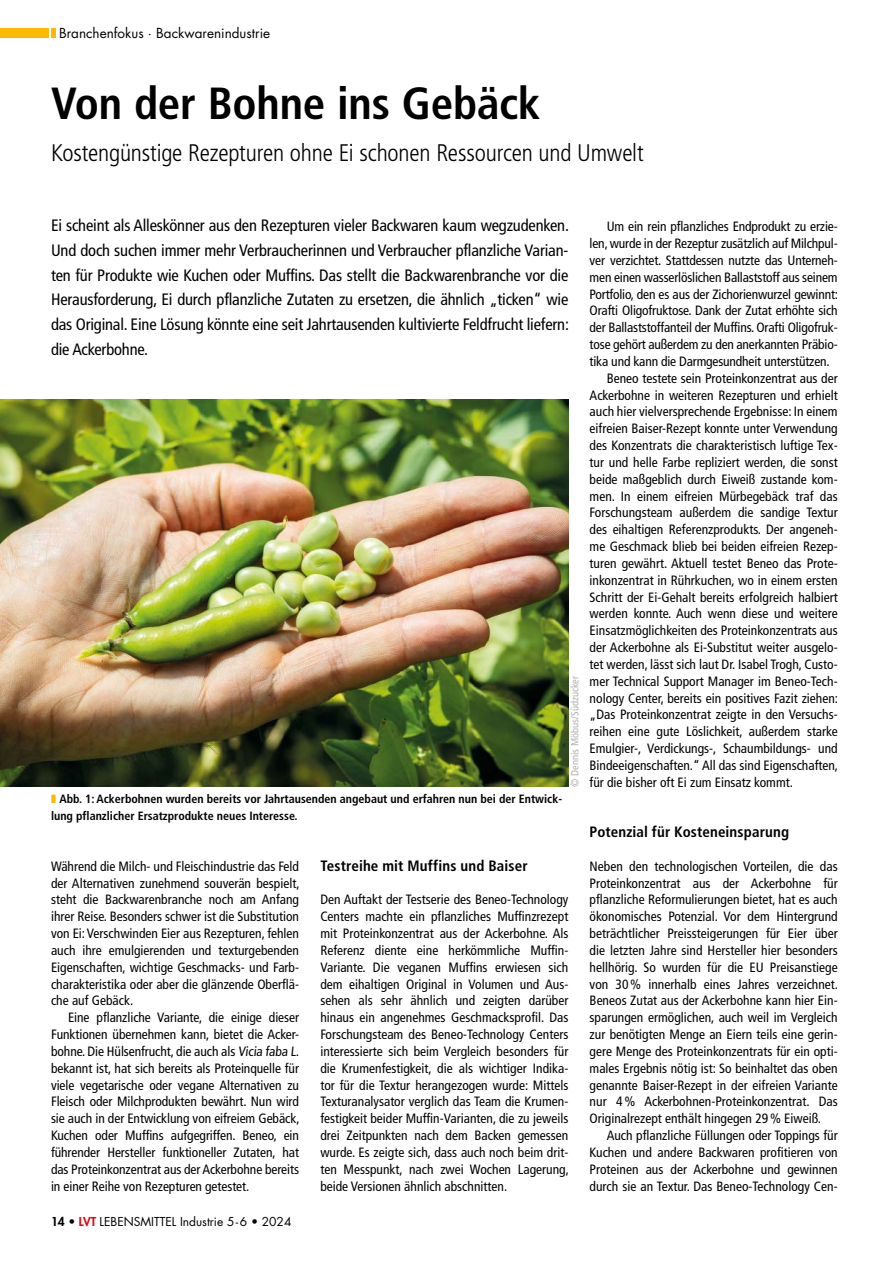
<style>
.page{position:relative;width:893px;height:1263px;background:#fff}
.page>*{position:absolute;margin:0;border:0;box-sizing:border-box;transform-origin:0 0}
.t1{font:700 condensed 45px "Frutiger LT Std";letter-spacing:-.005em;color:#000}
.t2{font:300 condensed 24px "Frutiger LT Std";letter-spacing:-.01em;color:#000}
.t3{font:condensed 16.5px/24.8px "Frutiger LT Std";letter-spacing:-.01em;color:#000;text-align:justify}
.t4{font:700 condensed 15px "Frutiger LT Std";letter-spacing:.01em;color:#000}
.t5{font:condensed 13.5px/16.8px "Frutiger LT Std";color:#000;text-align:justify}
.t6{font:13.5px "Futura Std";color:#000}
.t7{font:700 condensed 12px/16.8px "Frutiger LT Std";color:#000}
.t8{font:12px "Futura Std";color:#000}
.t9{font:condensed 10.5px "Frutiger LT Std";color:#b3b2b2}
.s1{color:#fbba00}
.s2{font-weight:800}
.s3{font-weight:800;color:#e30613}
</style>
<div class="page">
<img style="left:0;top:399px;width:568px;height:388px">
<hr style="left:51px;top:28px;width:4px;height:10px;background:#fbba00">
<div style="left:0;top:28px;width:48px;height:10px;background:#fbba00"></div>
<p class="t6" style="left:59px;top:24px;width:213px">Branchenfokus ∙ Backwarenindustrie</p>
<h1 class="t1" style="left:51px;top:76px;width:491px">Von der Bohne ins Gebäck</h1>
<h2 class="t2" style="left:51px;top:139px;width:594px">Kostengünstige Rezepturen ohne Ei schonen Ressourcen und Umwelt</h2>
<p class="t3" style="left:51px;top:213px;width:519px">Ei scheint als Alleskönner aus den Rezepturen vieler Backwaren kaum wegzudenken.<br>Und doch suchen immer mehr Verbraucherinnen und Verbraucher pflanzliche Varian&shy;ten für Produkte wie Kuchen oder Muffins. Das stellt die Backwarenbranche vor die Herausforderung, Ei durch pflanzliche Zutaten zu ersetzen, die ähnlich „ticken“ wie das Original. Eine Lösung könnte eine seit Jahrtausenden kultivierte Feldfrucht liefern: die Ackerbohne.</p>
<p class="t7" style="left:51px;top:791px;width:513px"><span class="s1">❚</span> Abb. 1: Ackerbohnen wurden bereits vor Jahrtausenden angebaut und erfahren nun bei der Entwick&shy;lung pflanzlicher Ersatzprodukte neues Interesse.</p>
<p class="t9" style="left:569px;top:786px;width:112px;rotate:-90deg">© Dennis Möbus/Südzucker</p>
<p class="t5" style="left:51px;top:858px;width:250px">Während die Milch- und Fleischindustrie das Feld der Alternativen zunehmend souverän bespielt, steht die Backwarenbranche noch am Anfang ihrer Reise. Besonders schwer ist die Substitution von Ei: Verschwinden Eier aus Rezepturen, fehlen auch ihre emulgierenden und texturgebenden Eigenschaften, wichtige Geschmacks- und Farb&shy;charakteristika oder aber die glänzende Oberflä&shy;che auf Gebäck.</p>
<p class="t5" style="left:51px;top:1009px;width:251px;text-align:left;text-indent:17px">Eine pflanzliche Variante, die einige dieser Funktionen übernehmen kann, bietet die Acker&shy;bohne. Die Hülsenfrucht, die auch als Vicia faba L. bekannt ist, hat sich bereits als Proteinquelle für viele vegetarische oder vegane Alternativen zu Fleisch oder Milchprodukten bewährt. Nun wird sie auch in der Entwicklung von eifreiem Gebäck, Kuchen oder Muffins aufgegriffen. Beneo, ein führender Hersteller funktioneller Zutaten, hat das Proteinkonzentrat aus der Ackerbohne bereits in einer Reihe von Rezepturen getestet.</p>
<p class="t8" style="left:51px;top:1214px;width:242px"><span class="s2">14 •</span> <span class="s3">LVT</span> LEBENSMITTEL Industrie 5-6 • 2024</p>
<p class="t4" style="left:320px;top:857px;width:209px">Testreihe mit Muffins und Baiser</p>
<p class="t5" style="left:320px;top:891px;width:250px">Den Auftakt der Testserie des Beneo-Technology Centers machte ein pflanzliches Muffinzrezept mit Proteinkonzentrat aus der Ackerbohne. Als Referenz diente eine herkömmliche Muffin-Variante. Die veganen Muffins erwiesen sich dem eihaltigen Original in Volumen und Aus&shy;sehen als sehr ähnlich und zeigten darüber hinaus ein angenehmes Geschmacksprofil. Das Forschungsteam des Beneo-Technology Centers interessierte sich beim Vergleich besonders für die Krumenfestigkeit, die als wichtiger Indika&shy;tor für die Textur herangezogen wurde: Mittels Texturanalysator verglich das Team die Krumen&shy;festigkeit beider Muffin-Varianten, die zu jeweils drei Zeitpunkten nach dem Backen gemessen wurde. Es zeigte sich, dass auch noch beim drit&shy;ten Messpunkt, nach zwei Wochen Lagerung, beide Versionen ähnlich abschnitten.</p>
<p class="t5" style="left:607px;top:218px;width:233px">Um ein rein pflanzliches Endprodukt zu erzie-</p>
<p class="t5" style="left:590px;top:235px;width:250px">len, wurde in der Rezeptur zusätzlich auf Milchpul-</p>
<p class="t5" style="left:590px;top:252px;width:250px">ver verzichtet. Stattdessen nutzte das Unterneh-</p>
<p class="t5" style="left:590px;top:269px;width:250px">men einen wasserlöslichen Ballaststoff aus seinem</p>
<p class="t5" style="left:590px;top:286px;width:250px">Portfolio, den es aus der Zichorienwurzel gewinnt:</p>
<p class="t5" style="left:590px;top:302px;width:250px">Orafti Oligofruktose. Dank der Zutat erhöhte sich</p>
<p class="t5" style="left:590px;top:319px;width:250px">der Ballaststoffanteil der Muffins. Orafti Oligofruk-</p>
<p class="t5" style="left:590px;top:336px;width:250px">tose gehört außerdem zu den anerkannten Präbio-</p>
<p class="t5" style="left:590px;top:353px;width:242px">tika und kann die Darmgesundheit unterstützen.</p>
<p class="t5" style="left:607px;top:370px;width:233px">Beneo testete sein Proteinkonzentrat aus der</p>
<p class="t5" style="left:590px;top:387px;width:250px">Ackerbohne in weiteren Rezepturen und erhielt</p>
<p class="t5" style="left:590px;top:403px;width:250px">auch hier vielversprechende Ergebnisse: In einem</p>
<p class="t5" style="left:590px;top:420px;width:250px">eifreien Baiser-Rezept konnte unter Verwendung</p>
<p class="t5" style="left:590px;top:437px;width:250px">des Konzentrats die charakteristisch luftige Tex-</p>
<p class="t5" style="left:590px;top:454px;width:250px">tur und helle Farbe repliziert werden, die sonst</p>
<p class="t5" style="left:590px;top:471px;width:250px">beide maßgeblich durch Eiweiß zustande kom-</p>
<p class="t5" style="left:590px;top:488px;width:250px">men. In einem eifreien Mürbegebäck traf das</p>
<p class="t5" style="left:590px;top:504px;width:250px">Forschungsteam außerdem die sandige Textur</p>
<p class="t5" style="left:590px;top:521px;width:250px">des eihaltigen Referenzprodukts. Der angeneh-</p>
<p class="t5" style="left:590px;top:538px;width:250px">me Geschmack blieb bei beiden eifreien Rezep-</p>
<p class="t5" style="left:590px;top:555px;width:250px">turen gewährt. Aktuell testet Beneo das Prote-</p>
<p class="t5" style="left:590px;top:572px;width:250px">inkonzentrat in Rührkuchen, wo in einem ersten</p>
<p class="t5" style="left:590px;top:589px;width:250px">Schritt der Ei-Gehalt bereits erfolgreich halbiert</p>
<p class="t5" style="left:590px;top:605px;width:250px">werden konnte. Auch wenn diese und weitere</p>
<p class="t5" style="left:590px;top:622px;width:250px">Einsatzmöglichkeiten des Proteinkonzentrats aus</p>
<p class="t5" style="left:590px;top:639px;width:250px">der Ackerbohne als Ei-Substitut weiter ausgelo-</p>
<p class="t5" style="left:590px;top:656px;width:250px">tet werden, lässt sich laut Dr. Isabel Trogh, Custo-</p>
<p class="t5" style="left:590px;top:673px;width:250px">mer Technical Support Manager im Beneo-Tech-</p>
<p class="t5" style="left:590px;top:690px;width:250px">nology Center, bereits ein positives Fazit ziehen:</p>
<p class="t5" style="left:590px;top:706px;width:250px">„Das Proteinkonzentrat zeigte in den Versuchs-</p>
<p class="t5" style="left:590px;top:723px;width:250px">reihen eine gute Löslichkeit, außerdem starke</p>
<p class="t5" style="left:590px;top:740px;width:250px">Emulgier-, Verdickungs-, Schaumbildungs- und</p>
<p class="t5" style="left:590px;top:757px;width:250px">Bindeeigenschaften.“ All das sind Eigenschaften,</p>
<p class="t5" style="left:590px;top:774px;width:205px">für die bisher oft Ei zum Einsatz kommt.</p>
<p class="t4" style="left:590px;top:823px;width:201px">Potenzial für Kosteneinsparung</p>
<p class="t5" style="left:590px;top:858px;width:250px">Neben den technologischen Vorteilen, die das Proteinkonzentrat aus der Ackerbohne für pflanzliche Reformulierungen bietet, hat es auch ökonomisches Potenzial. Vor dem Hintergrund beträchtlicher Preissteigerungen für Eier über die letzten Jahre sind Hersteller hier besonders hellhörig. So wurden für die EU Preisanstiege von 30% innerhalb eines Jahres verzeichnet.<br>Beneos Zutat aus der Ackerbohne kann hier Ein&shy;sparungen ermöglichen, auch weil im Vergleich zur benötigten Menge an Eiern teils eine gerin&shy;gere Menge des Proteinkonzentrats für ein opti&shy;males Ergebnis nötig ist: So beinhaltet das oben genannte Baiser-Rezept in der eifreien Variante nur 4% Ackerbohnen-Proteinkonzentrat. Das Originalrezept enthält hingegen 29% Eiweiß.</p>
<p class="t5" style="left:590px;top:1127px;width:250px;text-indent:17px">Auch pflanzliche Füllungen oder Toppings für Kuchen und andere Backwaren profitieren von Proteinen aus der Ackerbohne und gewinnen durch sie an Textur. Das Beneo-Technology Cen-</p>
</div>
